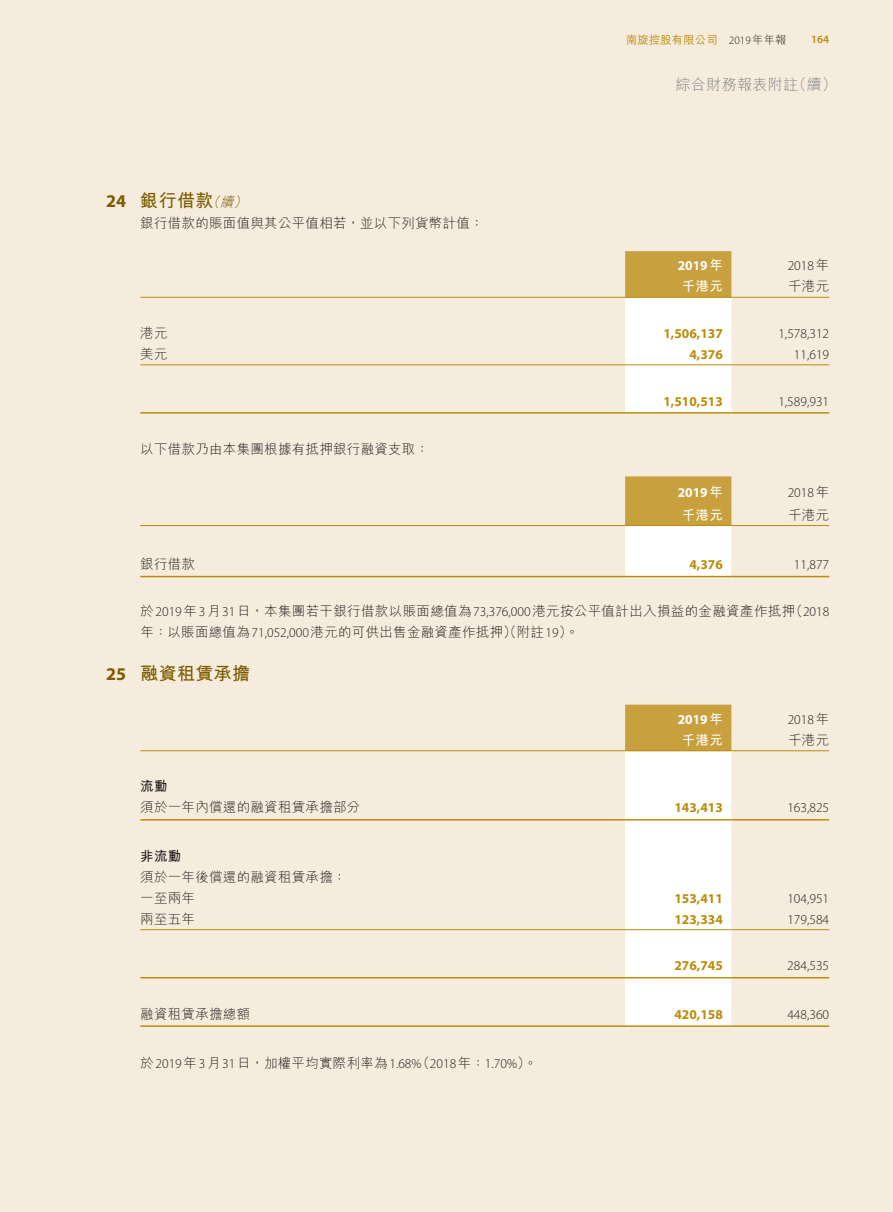
<style>
.page{position:relative;width:893px;height:1212px;background:#f6ecdd}
.page>*{position:absolute;margin:0;border:0;box-sizing:border-box;transform-origin:0 0}
.t1{font:18px "M Hei HK Bold E Ten B5 H";letter-spacing:.02em;color:#7c5c00}
.t2{font:700 18px "Myriad Pro";color:#7c5c00}
.t3{font:15px "M Hei HK Light E Ten B5 H";letter-spacing:.02em;color:#808285}
.t4{font:13.5px/21px "M Hei HK Light E Ten B5 H";letter-spacing:.02em;color:#231f20}
.t5{font:300 13.5px "Myriad Pro";color:#231f20}
.t6{font:700 13.5px "Myriad Pro";color:#bb8c0a}
.t7{font:700 13.5px "Myriad Pro";color:#fff}
.t8{font:13.5px "M Hei HK Bold E Ten B5 H";letter-spacing:.02em;color:#fff}
.t9{font:13.5px "M Hei HK Bold E Ten B5 H";color:#231f20}
.t10{font:italic 13.5px "M Hei HK Light E Ten B5 H";color:#7c5c00}
.t11{font:11.25px "M Hei HK Medium E Ten B5 H";letter-spacing:.02em;color:#bb8c0a}
.t12{font:300 11.25px "Myriad Pro";color:#231f20}
.t13{font:600 11.25px "Myriad Pro";color:#bb8c0a}
.s1{font-family:"M Hei HK Light E Ten B5 H";font-weight:400}
.s2{font-family:"M Hei HK Bold E Ten B5 H";font-weight:400}
.s3{font-family:"Myriad Pro";font-weight:300}
</style>
<div class="page">
<svg style="left:625px;top:251px;width:106px;height:161px;background:#efe3c6"></svg>
<hr style="left:140px;top:297px;width:485px;height:1px;background:#bb8c0a">
<hr style="left:625px;top:297px;width:106px;height:1px;background:#bb8c0a">
<hr style="left:731px;top:297px;width:98px;height:1px;background:#bb8c0a">
<hr style="left:140px;top:364px;width:485px;height:1px;background:#bb8c0a">
<hr style="left:625px;top:364px;width:106px;height:1px;background:#bb8c0a">
<hr style="left:731px;top:364px;width:98px;height:1px;background:#bb8c0a">
<hr style="left:140px;top:412px;width:485px;height:2px;background:#bb8c0a">
<hr style="left:625px;top:412px;width:106px;height:2px;background:#bb8c0a">
<hr style="left:731px;top:412px;width:98px;height:2px;background:#bb8c0a">
<svg style="left:625px;top:476px;width:106px;height:100px;background:#e4d09f"></svg>
<hr style="left:140px;top:525px;width:485px;height:1px;background:#bb8c0a">
<hr style="left:625px;top:525px;width:106px;height:1px;background:#bb8c0a">
<hr style="left:731px;top:525px;width:98px;height:1px;background:#bb8c0a">
<hr style="left:140px;top:576px;width:485px;height:1px;background:#bb8c0a">
<hr style="left:625px;top:576px;width:106px;height:1px;background:#bb8c0a">
<hr style="left:731px;top:576px;width:98px;height:1px;background:#bb8c0a">
<svg style="left:625px;top:705px;width:106px;height:320px;background:#f6f0e2"></svg>
<hr style="left:140px;top:750px;width:485px;height:1px;background:#bb8c0a">
<hr style="left:625px;top:750px;width:106px;height:1px;background:#bb8c0a">
<hr style="left:731px;top:750px;width:98px;height:1px;background:#bb8c0a">
<hr style="left:140px;top:819px;width:485px;height:1px;background:#bb8c0a">
<hr style="left:625px;top:819px;width:106px;height:1px;background:#bb8c0a">
<hr style="left:731px;top:819px;width:98px;height:1px;background:#bb8c0a">
<hr style="left:140px;top:929px;width:485px;height:1px;background:#bb8c0a">
<hr style="left:625px;top:929px;width:106px;height:1px;background:#bb8c0a">
<hr style="left:731px;top:929px;width:98px;height:1px;background:#bb8c0a">
<hr style="left:140px;top:977px;width:485px;height:1px;background:#bb8c0a">
<hr style="left:625px;top:977px;width:106px;height:1px;background:#bb8c0a">
<hr style="left:731px;top:977px;width:98px;height:1px;background:#bb8c0a">
<hr style="left:140px;top:1025px;width:485px;height:2px;background:#bb8c0a">
<hr style="left:625px;top:1025px;width:106px;height:2px;background:#bb8c0a">
<hr style="left:731px;top:1025px;width:98px;height:2px;background:#bb8c0a">
<p class="t11" style="left:626px;top:36px;width:93px">南旋控股有限公司</p>
<p class="t12" style="left:729px;top:36px;width:59px">2019 <span class="s1">年年報</span></p>
<p class="t13" style="left:811px;top:33px;width:20px">164</p>
<p class="t3" style="left:792px;top:79px;width:46px">（續(</p>
<p class="t3" style="left:676px;top:79px;width:124px">綜合財務報表附註</p>
<h1 class="t2" style="left:106px;top:195px;width:21px">24</h1>
<h1 class="t2" style="left:106px;top:668px;width:21px">25</h1>
<h1 class="t1" style="left:140px;top:194px;width:75px">銀行借款</h1>
<p class="t10" style="left:220px;top:197px;width:17px">續</p>
<p class="t10" style="left:207px;top:197px;width:17px">（</p>
<p class="t10" style="left:234px;top:197px;width:17px">(</p>
<p class="t4" style="left:140px;top:215px;width:345px">銀行借款的賬面值與其公平值相若，並以下列貨幣計值：</p>
<p class="t4" style="left:140px;top:324px;width:29px">港元</p>
<p class="t4" style="left:140px;top:345px;width:29px">美元</p>
<p class="t4" style="left:140px;top:440px;width:290px">以下借款乃由本集團根據有抵押銀行融資支取：</p>
<p class="t4" style="left:140px;top:555px;width:56px">銀行借款</p>
<p class="t7" style="left:678px;top:261px;width:47px">2019<span class="s2">年</span></p>
<p class="t5" style="left:788px;top:261px;width:43px">2018 <span class="s1">年</span></p>
<p class="t8" style="left:682px;top:281px;width:43px">千港元</p>
<p class="t4" style="left:788px;top:278px;width:43px">千港元</p>
<p class="t6" style="left:663px;top:328px;width:61px">1,506,137</p>
<p class="t5" style="left:778px;top:328px;width:52px">1,578,312</p>
<p class="t6" style="left:689px;top:349px;width:35px">4,376</p>
<p class="t5" style="left:794px;top:349px;width:37px">11,619</p>
<p class="t6" style="left:663px;top:396px;width:61px">1,510,513</p>
<p class="t5" style="left:778px;top:396px;width:52px">1,589,931</p>
<p class="t7" style="left:678px;top:488px;width:47px">2019<span class="s2">年</span></p>
<p class="t5" style="left:788px;top:488px;width:43px">2018 <span class="s1">年</span></p>
<p class="t8" style="left:682px;top:509px;width:43px">千港元</p>
<p class="t4" style="left:788px;top:506px;width:43px">千港元</p>
<p class="t6" style="left:689px;top:560px;width:35px">4,376</p>
<p class="t5" style="left:794px;top:560px;width:37px">11,877</p>
<p class="t5" style="left:789px;top:606px;width:41px"><span class="s1">)</span>2018</p>
<p class="t4" style="left:140px;top:602px;width:656px">於<span class="s3">2019</span>年<span class="s3">3</span>月<span class="s3">31</span>日，本集團若干銀行借款以賬面總值為<span class="s3">73,376,000</span>港元按公平值計出入損益的金融資產作抵押年：以賬面總值為<span class="s3">71,052,000</span>港元的可供出售金融資產作抵押）（附註<span class="s3">19</span> 。(</p>
<h1 class="t1" style="left:140px;top:667px;width:111px">融資租賃承擔</h1>
<p class="t9" style="left:140px;top:781px;width:29px">流動</p>
<p class="t4" style="left:140px;top:799px;width:222px">須於一年內償還的融資租賃承擔部分</p>
<p class="t9" style="left:140px;top:851px;width:43px">非流動</p>
<p class="t4" style="left:140px;top:868px;width:208px">須於一年後償還的融資租賃承擔：</p>
<p class="t4" style="left:140px;top:889px;width:56px">一至兩年</p>
<p class="t4" style="left:140px;top:910px;width:56px">兩至五年</p>
<p class="t4" style="left:140px;top:1005px;width:111px">融資租賃承擔總額</p>
<p class="t5" style="left:416px;top:1059px;width:122px"><span class="s1">（</span>2018<span class="s1">年：</span>1.70% <span class="s1">。(</span></p>
<p class="t4" style="left:140px;top:1055px;width:283px">於<span class="s3">2019</span>年<span class="s3">3</span>月<span class="s3">31</span>日，加權平均實際利率為<span class="s3">1.68%</span></p>
<p class="t7" style="left:678px;top:714px;width:47px">2019<span class="s2">年</span></p>
<p class="t5" style="left:788px;top:714px;width:43px">2018 <span class="s1">年</span></p>
<p class="t8" style="left:682px;top:735px;width:43px">千港元</p>
<p class="t4" style="left:788px;top:731px;width:43px">千港元</p>
<p class="t6" style="left:674px;top:803px;width:50px">143,413</p>
<p class="t5" style="left:787px;top:803px;width:43px">163,825</p>
<p class="t6" style="left:674px;top:893px;width:50px">153,411</p>
<p class="t5" style="left:787px;top:893px;width:43px">104,951</p>
<p class="t6" style="left:674px;top:914px;width:50px">123,334</p>
<p class="t5" style="left:787px;top:914px;width:43px">179,584</p>
<p class="t6" style="left:674px;top:961px;width:50px">276,745</p>
<p class="t5" style="left:787px;top:961px;width:43px">284,535</p>
<p class="t6" style="left:674px;top:1009px;width:50px">420,158</p>
<p class="t5" style="left:787px;top:1009px;width:43px">448,360</p>
</div>
